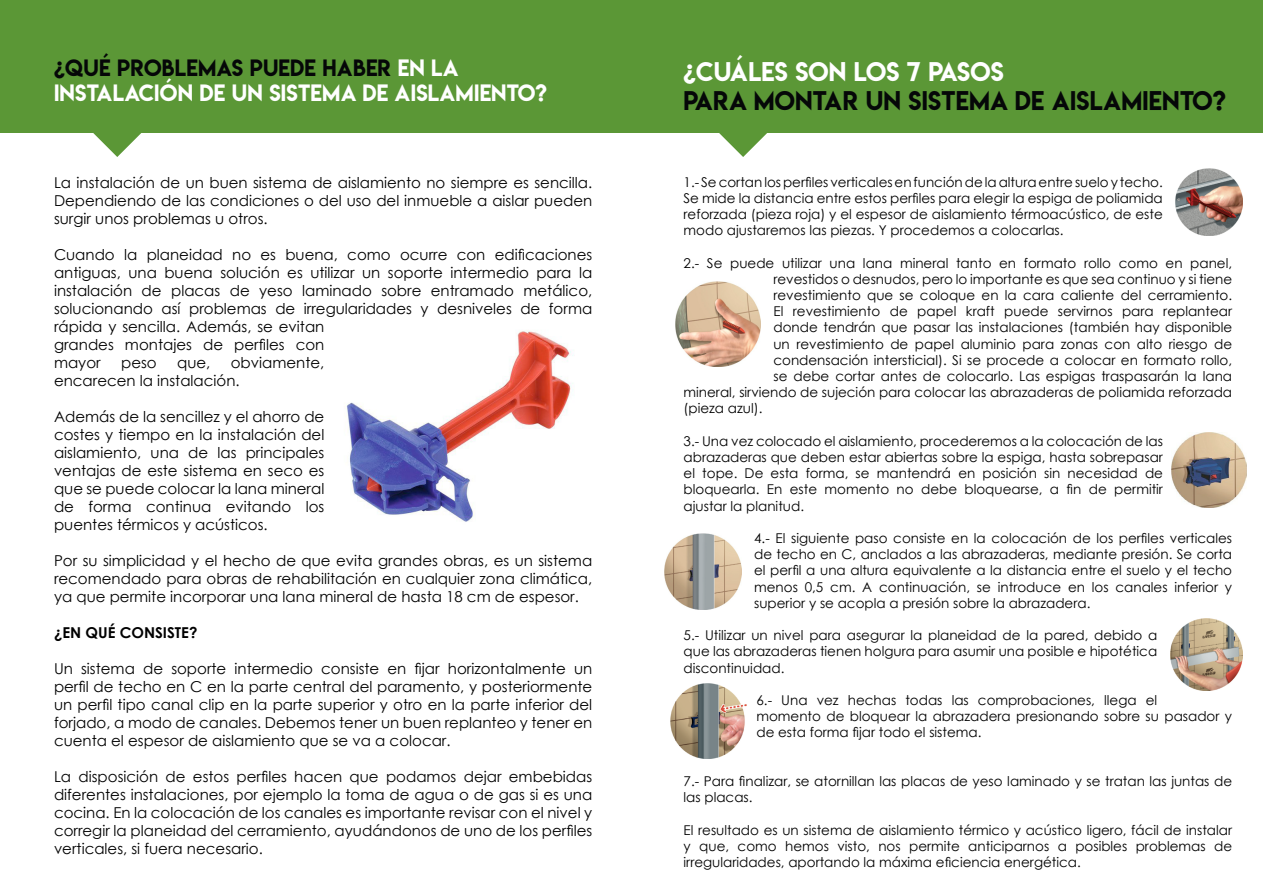
<style>
.page{position:relative;width:1263px;height:893px;background:#fff}
.page>*{position:absolute;margin:0;border:0;box-sizing:border-box;transform-origin:0 0}
.t1{font:24px "Lemon Milk";letter-spacing:.01em;color:#050708}
.t2{font:24px "Lemon Milk";letter-spacing:.01em;color:#fff}
.t3{font:21px/25.2px "Lemon Milk";letter-spacing:.01em;color:#fff}
.t4{font:15px/18px "Century Gothic";color:#000;text-align:justify}
.t5{font:700 15px "Century Gothic";color:#000}
.t6{font:13.5px/16.2px "Century Gothic";color:#000;text-align:justify}
.s1{color:#050708}
</style>
<div class="page">
<div style="left:0;top:0;width:1263px;height:133px;background:#5b9736"></div>
<svg style="left:93px;top:133px;width:48px;height:24px"></svg>
<svg style="left:719px;top:133px;width:48px;height:24px"></svg>
<img style="left:1171px;top:433px;width:75px;height:74px">
<img style="left:1175px;top:169px;width:67px;height:66px">
<img style="left:675px;top:281px;width:86px;height:85px">
<img style="left:665px;top:533px;width:76px;height:76px">
<img style="left:1170px;top:618px;width:72px;height:72px">
<img style="left:670px;top:684px;width:77px;height:74px">
<img style="left:344px;top:331px;width:229px;height:191px">
<h2 class="t3" style="left:54px;top:55px;width:494px"><span class="s1">¿QUÉ PROBLEMAS PUEDE HABER</span> EN LA<br>INSTALACIÓN DE UN SISTEMA DE AISLAMIENTO?</h2>
<h1 class="t2" style="left:684px;top:55px;width:322px">¿CUÁLES SON LOS 7 PASOS</h1>
<h1 class="t1" style="left:684px;top:83px;width:544px">PARA MONTAR UN SISTEMA DE AISLAMIENTO?</h1>
<p class="t4" style="left:54px;top:173px;width:540px">La instalación de un buen sistema de aislamiento no siempre es sencilla.<br>Dependiendo de las condiciones o del uso del inmueble a aislar pueden surgir unos problemas u otros.</p>
<p class="t4" style="left:54px;top:245px;width:540px;text-align:left">Cuando la planeidad no es buena, como ocurre con edificaciones antiguas, una buena solución es utilizar un soporte intermedio para la instalación de placas de yeso laminado sobre entramado metálico, solucionando así problemas de irregularidades y desniveles de forma rápida y sencilla. Además, se evitan<br>grandes montajes de perfiles con<br>mayor</p>
<p class="t4" style="left:54px;top:353px;width:272px;text-indent:177px">obviamente, encarecen la instalación.</p>
<p class="t4" style="left:54px;top:407px;width:272px">Además de la sencillez y el ahorro de costes y tiempo en la instalación del aislamiento, una de las principales ventajas de este sistema en seco es que se puede colocar la lana mineral de forma continua evitando los puentes térmicos y acústicos.</p>
<p class="t4" style="left:54px;top:551px;width:540px">Por su simplicidad y el hecho de que evita grandes obras, es un sistema recomendado para obras de rehabilitación en cualquier zona climática, ya que permite incorporar una lana mineral de hasta 18 cm de espesor.</p>
<p class="t5" style="left:54px;top:621px;width:145px">¿EN QUÉ CONSISTE?</p>
<p class="t4" style="left:54px;top:659px;width:540px">Un sistema de soporte intermedio consiste en fijar horizontalmente un perfil de techo en C en la parte central del paramento, y posteriormente un perfil tipo canal clip en la parte superior y otro en la parte inferior del forjado, a modo de canales. Debemos tener un buen replanteo y tener en cuenta el espesor de aislamiento que se va a colocar.</p>
<p class="t4" style="left:54px;top:767px;width:540px">La disposición de estos perfiles hacen que podamos dejar embebidas diferentes instalaciones, por ejemplo la toma de agua o de gas si es una cocina. En la colocación de los canales es importante revisar con el nivel y corregir la planeidad del cerramiento, ayudándonos de uno de los perfiles verticales, si fuera necesario.</p>
<p class="t4" style="left:121px;top:353px;width:37px">peso</p>
<p class="t4" style="left:177px;top:353px;width:35px">que,</p>
<p class="t6" style="left:684px;top:173px;width:481px">1.- Se cortan los perfiles verticales en función de la altura entre suelo y techo.<br>Se mide la distancia entre estos perfiles para elegir la espiga de poliamida reforzada (pieza roja) y el espesor de aislamiento térmoacústico, de este modo ajustaremos las piezas. Y procedemos a colocarlas.</p>
<p class="t6" style="left:684px;top:254px;width:550px">2.- Se puede utilizar una lana mineral tanto en formato rollo como en panel,</p>
<p class="t6" style="left:773px;top:271px;width:460px">revestidos o desnudos, pero lo importante es que sea continuo y si tiene</p>
<p class="t6" style="left:773px;top:287px;width:460px">revestimiento que se coloque en la cara caliente del cerramiento.</p>
<p class="t6" style="left:773px;top:303px;width:460px">El revestimiento de papel kraft puede servirnos para replantear</p>
<p class="t6" style="left:773px;top:319px;width:460px">donde tendrán que pasar las instalaciones (también hay disponible</p>
<p class="t6" style="left:773px;top:335px;width:460px">un revestimiento de papel aluminio para zonas con alto riesgo de</p>
<p class="t6" style="left:773px;top:352px;width:460px">condensación intersticial). Si se procede a colocar en formato rollo,</p>
<p class="t6" style="left:773px;top:368px;width:460px">se debe cortar antes de colocarlo. Las espigas traspasarán la lana</p>
<p class="t6" style="left:684px;top:384px;width:550px">mineral, sirviendo de sujeción para colocar las abrazaderas de poliamida reforzada</p>
<p class="t6" style="left:684px;top:400px;width:80px">(pieza azul).</p>
<p class="t6" style="left:684px;top:433px;width:481px">3.- Una vez colocado el aislamiento, procederemos a la colocación de las abrazaderas que deben estar abiertas sobre la espiga, hasta sobrepasar el tope. De esta forma, se mantendrá en posición sin necesidad de bloquearla. En este momento no debe bloquearse, a fin de permitir ajustar la planitud.</p>
<p class="t6" style="left:754px;top:530px;width:479px">4.- El siguiente paso consiste en la colocación de los perfiles verticales de techo en C, anclados a las abrazaderas, mediante presión. Se corta el perfil a una altura equivalente a la distancia entre el suelo y el techo menos 0,5 cm. A continuación, se introduce en los canales inferior y superior y se acopla a presión sobre la abrazadera.</p>
<p class="t6" style="left:684px;top:627px;width:475px">5.- Utilizar un nivel para asegurar la planeidad de la pared, debido a que las abrazaderas tienen holgura para asumir una posible e hipotética discontinuidad.</p>
<p class="t6" style="left:756px;top:692px;width:477px;text-align:left">6.- Una vez hechas todas las comprobaciones, llega el<br>momento de bloquear la abrazadera presionando sobre su pasador y de esta forma fijar todo el sistema.</p>
<p class="t6" style="left:684px;top:773px;width:550px">7.- Para finalizar, se atornillan las placas de yeso laminado y se tratan las juntas de las placas.</p>
<p class="t6" style="left:684px;top:821px;width:550px">El resultado es un sistema de aislamiento térmico y acústico ligero, fácil de instalar y que, como hemos visto, nos permite anticiparnos a posibles problemas de irregularidades, aportando la máxima eficiencia energética.</p>
</div>
